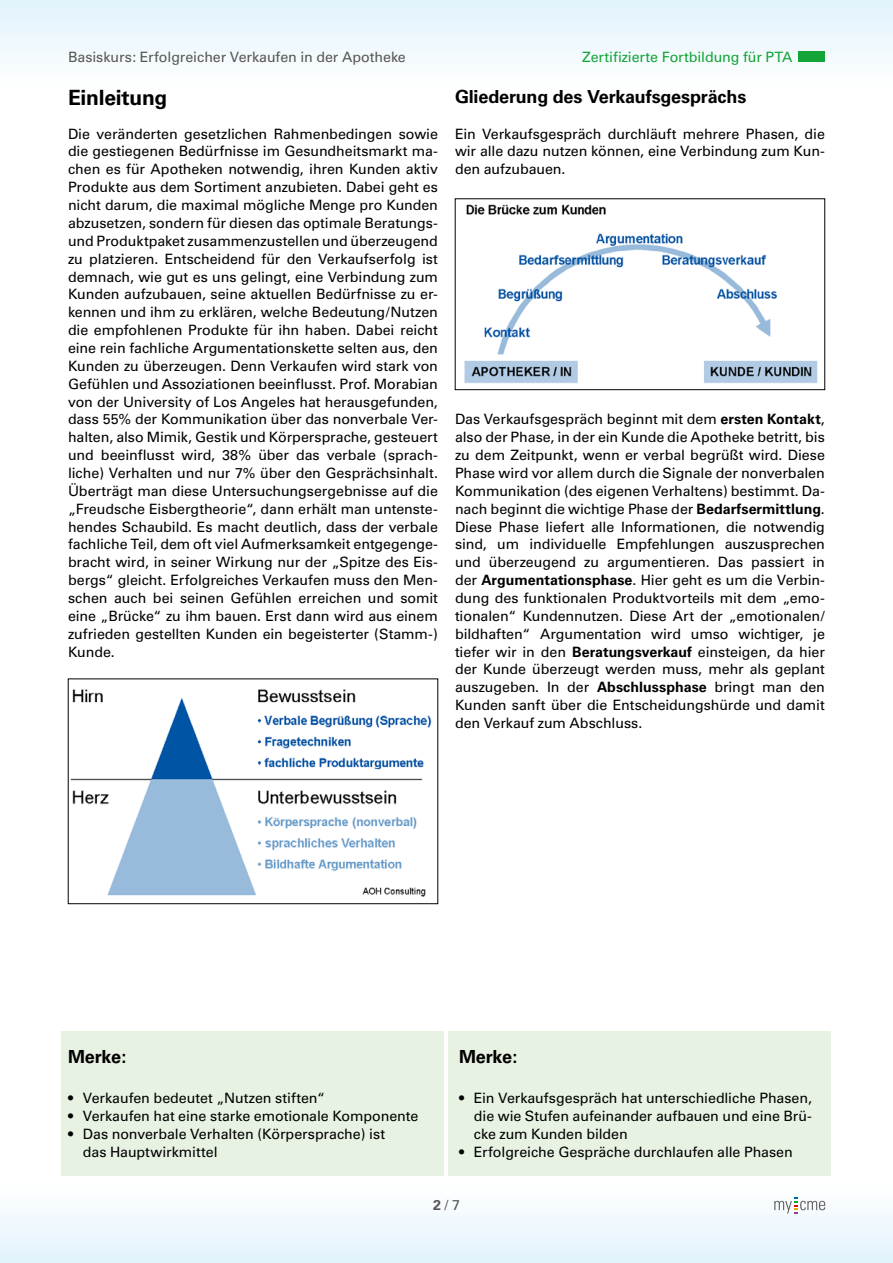
<style>
.page{position:relative;width:893px;height:1263px;background:#fff}
.page>*{position:absolute;margin:0;border:0;box-sizing:border-box;transform-origin:0 0}
.Überschrift_1{font:700 21px "Univers";letter-spacing:-.01em;color:#000}
.Überschrift_2{font:700 18px "Univers";letter-spacing:-.01em;color:#000}
.Mengentext{font:14.25px/17.9px "Univers";letter-spacing:-.005em;color:#000;text-align:justify}
.Aufzählungen{font:14.25px/17.9px "Univers";letter-spacing:-.005em;color:#000;text-align:justify}
.Mengentext-2{font:14.25px "Univers";letter-spacing:-.005em;color:#575756}
.t1{font:14.25px "Univers";letter-spacing:-.005em;color:#13a538}
.s1{font-weight:700}
</style>
<div class="page">
<div style="left:0;top:1182px;width:893px;height:81px;background:linear-gradient(to bottom,#fff,#e1f2fc)"></div>
<div style="left:0;top:0;width:893px;height:89px;background:linear-gradient(to right,#f0f9fe,#f0f8fe)"></div>
<div style="left:798px;top:51px;width:27px;height:11px;background:#13a538"></div>
<svg style="left:774px;top:1197px;width:51px;height:17px"></svg>
<img style="left:70px;top:689px;width:362px;height:208px">
<div style="left:68px;top:679px;width:370px;height:225px;border:1px solid #000"></div>
<div style="left:449px;top:1032px;width:382px;height:144px;background:#e8f2e3"></div>
<div style="left:61px;top:1032px;width:383px;height:144px;background:#e8f2e3"></div>
<img style="left:464px;top:204px;width:354px;height:179px">
<div style="left:455px;top:199px;width:370px;height:191px;border:1px solid #000"></div>
<p class="Mengentext-2" style="left:68px;top:48px;width:339px">Basiskurs: Erfolgreicher Verkaufen in der Apotheke</p>
<p class="t1" style="left:582px;top:48px;width:212px">Zertifizierte Fortbildung für PTA</p>
<p class="Überschrift_1" style="left:68px;top:85px;width:101px">Einleitung</p>
<p class="Mengentext" style="left:68px;top:125px;width:371px">Die veränderten gesetzlichen Rahmenbedingen sowie die gestiegenen Bedürfnisse im Gesundheitsmarkt ma&shy;chen es für Apotheken notwendig, ihren Kunden aktiv Produkte aus dem Sortiment anzubieten. Dabei geht es nicht darum, die maximal mögliche Menge pro Kunden abzusetzen, sondern für diesen das optimale Beratungs&shy;und Produktpaket zusammenzustellen und überzeugend zu platzieren. Entscheidend für den Verkaufserfolg ist demnach, wie gut es uns gelingt, eine Verbindung zum Kunden aufzubauen, seine aktuellen Bedürfnisse zu er&shy;kennen und ihm zu erklären, welche Bedeutung/Nutzen die empfohlenen Produkte für ihn haben. Dabei reicht eine rein fachliche Argumentationskette selten aus, den Kunden zu überzeugen. Denn Verkaufen wird stark von Gefühlen und Assoziationen beeinflusst. Prof. Morabian von der University of Los Angeles hat herausgefunden, dass 55% der Kommunikation über das nonverbale Ver&shy;halten, also Mimik, Gestik und Körpersprache, gesteuert und beeinflusst wird, 38% über das verbale (sprach&shy;liche) Verhalten und nur 7% über den Gesprächsinhalt.<br>Überträgt man diese Untersuchungsergebnisse auf die „Freudsche Eisbergtheorie“, dann erhält man untenste&shy;hendes Schaubild. Es macht deutlich, dass der verbale fachliche Teil, dem oft viel Aufmerksamkeit entgegenge&shy;bracht wird, in seiner Wirkung nur der „Spitze des Eis&shy;bergs“ gleicht. Erfolgreiches Verkaufen muss den Men&shy;schen auch bei seinen Gefühlen erreichen und somit eine „Brücke“ zu ihm bauen. Erst dann wird aus einem zufrieden gestellten Kunden ein begeisterter (Stamm-)<br>Kunde.</p>
<p class="Überschrift_2" style="left:455px;top:86px;width:293px">Gliederung des Verkaufsgesprächs</p>
<p class="Mengentext" style="left:455px;top:125px;width:371px">Ein Verkaufsgespräch durchläuft mehrere Phasen, die wir alle dazu nutzen können, eine Verbindung zum Kun&shy;den aufzubauen.</p>
<p class="Mengentext" style="left:455px;top:410px;width:371px">Das Verkaufsgespräch beginnt mit dem <span class="s1">ersten Kontakt</span>, also der Phase, in der ein Kunde die Apotheke betritt, bis zu dem Zeitpunkt, wenn er verbal begrüßt wird. Diese Phase wird vor allem durch die Signale der nonverbalen Kommunikation (des eigenen Verhaltens) bestimmt. Da&shy;nach beginnt die wichtige Phase der <span class="s1">Bedarfsermittlung</span>.<br>Diese Phase liefert alle Informationen, die notwendig sind, um individuelle Empfehlungen auszusprechen und überzeugend zu argumentieren. Das passiert in der <span class="s1">Argumentationsphase</span>. Hier geht es um die Verbin&shy;dung des funktionalen Produktvorteils mit dem „emo&shy;tionalen“ Kundennutzen. Diese Art der „emotionalen/ bildhaften“ Argumentation wird umso wichtiger, je tiefer wir in den <span class="s1">Beratungsverkauf</span> einsteigen, da hier der Kunde überzeugt werden muss, mehr als geplant auszugeben. In der <span class="s1">Abschlussphase</span> bringt man den Kunden sanft über die Entscheidungshürde und damit den Verkauf zum Abschluss.</p>
<p class="Überschrift_2" style="left:68px;top:1046px;width:60px">Merke:</p>
<p class="Aufzählungen" style="left:68px;top:1089px;width:259px">• Verkaufen bedeutet „Nutzen stiften“</p>
<p class="Aufzählungen" style="left:68px;top:1107px;width:352px">• Verkaufen hat eine starke emotionale Komponente</p>
<p class="Aufzählungen" style="left:68px;top:1125px;width:319px">• Das nonverbale Verhalten (Körpersprache) ist</p>
<p class="Aufzählungen" style="left:83px;top:1143px;width:136px">das Hauptwirkmittel</p>
<p class="Überschrift_2" style="left:459px;top:1046px;width:60px">Merke:</p>
<p class="Aufzählungen" style="left:474px;top:1089px;width:340px;text-indent:-15px">• Ein Verkaufsgespräch hat unterschiedliche Phasen, die wie Stufen aufeinander aufbauen und eine Brü&shy;cke zum Kunden bilden</p>
<p class="Aufzählungen" style="left:459px;top:1143px;width:335px">• Erfolgreiche Gespräche durchlaufen alle Phasen</p>
<p class="Mengentext-2" style="left:433px;top:1196px;width:28px"><span class="s1">2</span> / 7</p>
</div>
